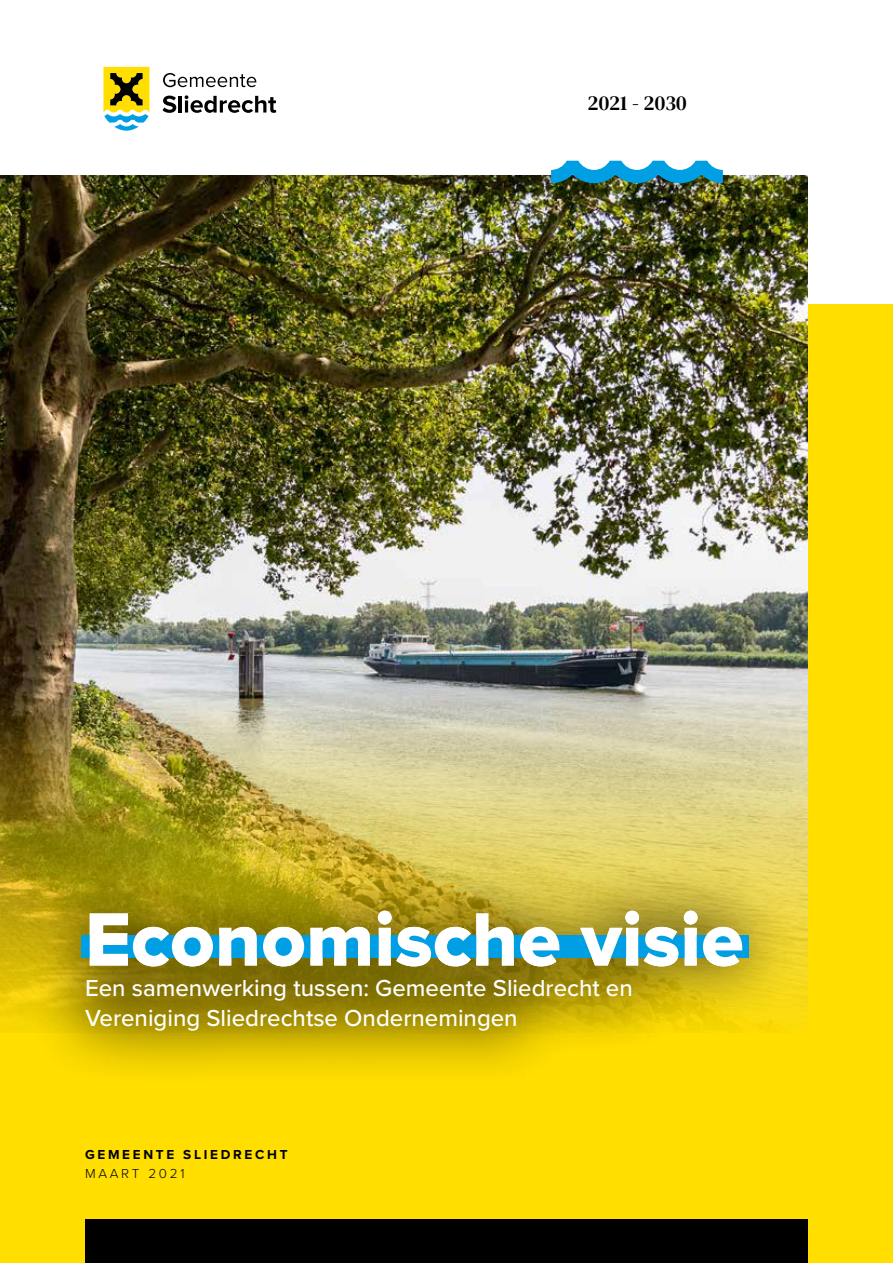
<style>
.page{position:relative;width:893px;height:1263px;background:#fff}
.page>*{position:absolute;margin:0;border:0;box-sizing:border-box;transform-origin:0 0}
.t1{font:78px "Proxima Nova Extrabld";color:#fff}
.t2{font:500 24px/30px "Proxima Nova";color:#fff}
.t3{font:21px "DM Serif Text";color:#000}
.t4{font:700 13.5px "Proxima Nova";letter-spacing:.2em;color:#000}
.t5{font:300 13.5px "Proxima Nova";letter-spacing:.2em;color:#000}
</style>
<div class="page">
<div style="left:0;top:305px;width:893px;height:958px;background:#ffde00"></div>
<img style="left:0;top:175px;width:808px;height:848px">
<svg style="left:163px;top:73px;width:93px;height:14px"></svg>
<svg style="left:163px;top:96px;width:13px;height:17px"></svg>
<hr style="left:179px;top:96px;width:3px;height:17px;background:#000">
<svg style="left:185px;top:95px;width:91px;height:18px"></svg>
<svg style="left:103px;top:67px;width:46px;height:64px"></svg>
<svg style="left:551px;top:161px;width:172px;height:22px"></svg>
<div style="left:27px;top:854px;width:773px;height:235px;background:#000;opacity:.5"></div>
<div style="left:85px;top:1219px;width:723px;height:44px;background:#000"></div>
<div style="left:81px;top:935px;width:667px;height:23px;background:#009fe3"></div>
<p class="t3" style="left:588px;top:91px;width:101px">2021 - 2030</p>
<h1 class="t1" style="left:85px;top:894px;width:660px">Economische visie</h1>
<p class="t2" style="left:85px;top:972px;width:549px">Een samenwerking tussen: Gemeente Sliedrecht en<br>Vereniging Sliedrechtse Ondernemingen</p>
<p class="t4" style="left:85px;top:1144px;width:204px">GEMEENTE SLIEDRECHT</p>
<p class="t5" style="left:85px;top:1164px;width:101px">MAART 2021</p>
</div>
